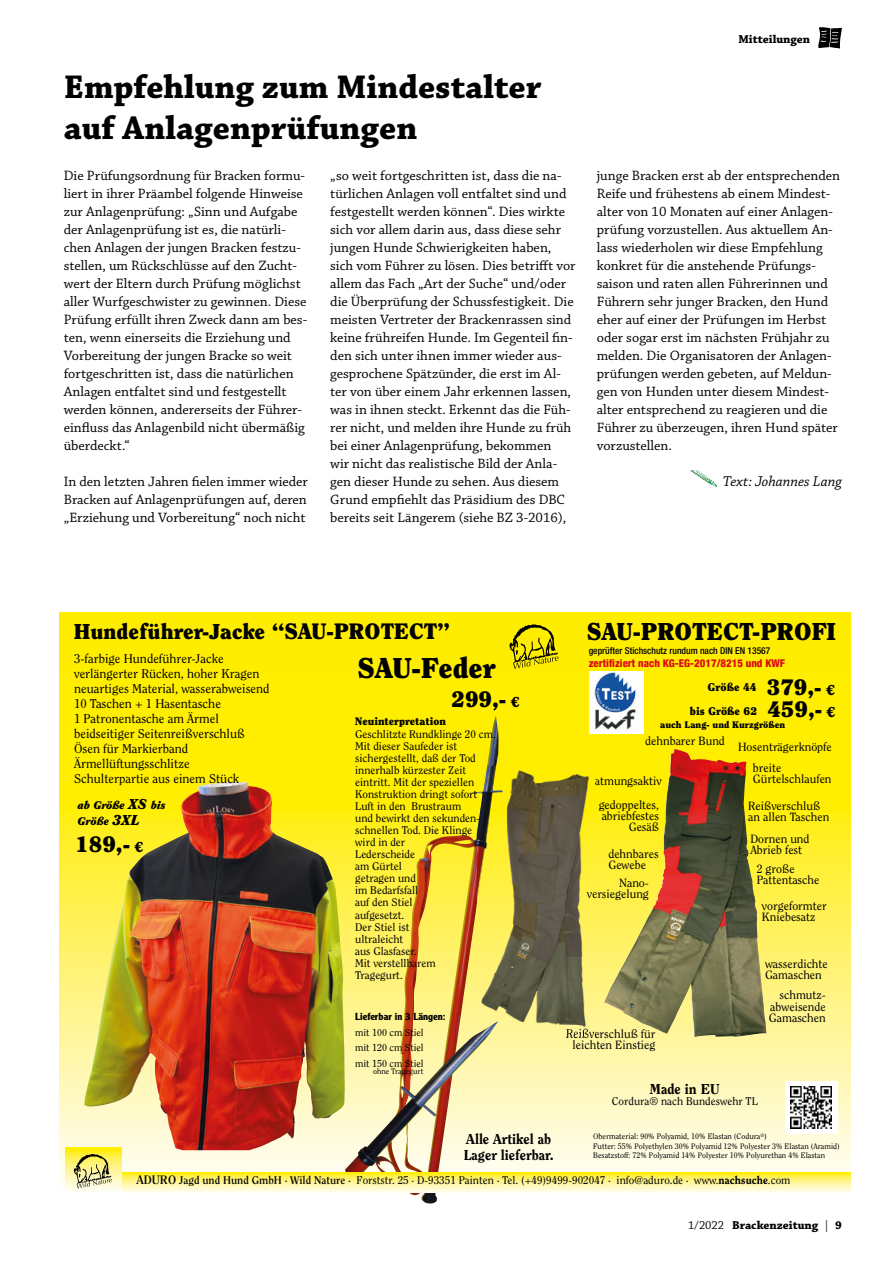
<style>
.page{position:relative;width:893px;height:1263px;background:#fff}
.page>*{position:absolute;margin:0;border:0;box-sizing:border-box;transform-origin:0 0}
.t1{font:700 34.5px/41.4px "Chaparral Pro";color:#000}
.t2{font:900 28.5px "Clearface Std";color:#000}
.t3{font:900 24.3px "Clearface Std";color:#000}
.t4{font:900 22.2px "Clearface Std";color:#000}
.t5{font:900 21.45px "Clearface Std";color:#000}
.t6{font:italic 15px "Chaparral Pro";color:#000}
.t7{font:14.25px/18px "Chaparral Pro";color:#000}
.t8{font:800 14.25px/15.9px "Clearface Std";color:#000}
.t9{font:12.75px/15px "Clearface Std";color:#000}
.t10{font:700 12px "Chaparral Pro";color:#000}
.t11{font:11.85px/11.1px "Clearface Std";color:#000}
.t12{font:11.1px/12px "Clearface Std";color:#000}
.t13{font:900 11.1px "Clearface Std";color:#000}
.t14{font:italic 900 11.1px/15.9px "Clearface Std";color:#000}
.t15{font:800 condensed 10.8px "Helvetica Neue LT Std";color:#db0812}
.t16{font:900 10.8px "Clearface Std";color:#000}
.t17{font:10.05px/15.8px "Clearface Std";color:#000;text-align:justify}
.t18{font:700 10.05px "Clearface Gothic LT Std";color:#000}
.t19{font:500 condensed 9.45px "Helvetica Neue LT Std";color:#000}
.t20{font:900 9.45px "Clearface Std";color:#000}
.t21{font:7.95px/9.4px "Clearface Std";color:#000}
.s1{font-size:22.2px}
.s2{font-size:14.25px}
.s3{font-weight:700;font-size:12.15px}
.s4{font-weight:700}
.s5{font-weight:800}
.s6{font-weight:400}
</style>
<div class="page">
<img style="left:691px;top:471px;width:26px;height:15px">
<svg style="left:60px;top:612px;width:791px;height:580px;background:#fef142"></svg>
<img style="left:395px;top:718px;width:100px;height:303px">
<img style="left:345px;top:1021px;width:153px;height:151px">
<svg style="left:122px;top:1172px;width:729px;height:20px;background:#fff487"></svg>
<svg style="left:66px;top:1147px;width:56px;height:45px"></svg>
<svg style="left:509px;top:624px;width:49px;height:45px;background:#c4b600"></svg>
<svg style="left:74px;top:1154px;width:38px;height:34px"></svg>
<div style="left:785px;top:1081px;width:52px;height:53px;background:#fff"></div>
<img style="left:790px;top:1087px;width:42px;height:41px">
<img style="left:477px;top:766px;width:119px;height:270px">
<img style="left:477px;top:766px;width:26px;height:138px">
<img style="left:477px;top:1021px;width:21px;height:15px">
<img style="left:566px;top:1029px;width:30px;height:7px">
<svg style="left:587px;top:892px;width:9px;height:6px"></svg>
<img style="left:604px;top:749px;width:162px;height:288px">
<div style="left:589px;top:671px;width:55px;height:62px;background:#fff"></div>
<img style="left:594px;top:672px;width:42px;height:58px">
<img style="left:84px;top:782px;width:261px;height:368px">
<svg style="left:818px;top:27px;width:24px;height:22px"></svg>
<p class="t10" style="left:738px;top:32px;width:73px">Mitteilungen</p>
<h1 class="t1" style="left:64px;top:67px;width:479px">Empfehlung zum Mindestalter auf Anlagenprüfungen</h1>
<p class="t7" style="left:64px;top:167px;width:245px">Die Prüfungsordnung für Bracken formu&shy;liert in ihrer Präambel folgende Hinweise zur Anlagenprüfung: „Sinn und Aufgabe der Anlagenprüfung ist es, die natürli&shy;chen Anlagen der jungen Bracken festzu&shy;stellen, um Rückschlüsse auf den Zucht&shy;wert der Eltern durch Prüfung möglichst aller Wurfgeschwister zu gewinnen. Diese Prüfung erfüllt ihren Zweck dann am bes&shy;ten, wenn einerseits die Erziehung und Vorbereitung der jungen Bracke so weit fortgeschritten ist, dass die natürlichen Anlagen entfaltet sind und festgestellt werden können, andererseits der Führer&shy;einfluss das Anlagenbild nicht übermäßig überdeckt.“</p>
<p class="t7" style="left:64px;top:473px;width:246px;text-align:justify">In den letzten Jahren fielen immer wieder Bracken auf Anlagenprüfungen auf, deren „Erziehung und Vorbereitung“ noch nicht</p>
<p class="t7" style="left:330px;top:167px;width:247px">„so weit fortgeschritten ist, dass die na&shy;türlichen Anlagen voll entfaltet sind und festgestellt werden können“. Dies wirkte sich vor allem darin aus, dass diese sehr jungen Hunde Schwierigkeiten haben, sich vom Führer zu lösen. Dies betrifft vor allem das Fach „Art der Suche“ und/oder die Überprüfung der Schussfestigkeit. Die meisten Vertreter der Brackenrassen sind keine frühreifen Hunde. Im Gegenteil fin&shy;den sich unter ihnen immer wieder aus&shy;gesprochene Spätzünder, die erst im Al&shy;ter von über einem Jahr erkennen lassen, was in ihnen steckt. Erkennt das die Füh&shy;rer nicht, und melden ihre Hunde zu früh bei einer Anlagenprüfung, bekommen<br>wir nicht das realistische Bild der Anla&shy;gen dieser Hunde zu sehen. Aus diesem Grund empfiehlt das Präsidium des DBC bereits seit Längerem (siehe BZ 3-2016),</p>
<p class="t7" style="left:597px;top:167px;width:245px">junge Bracken erst ab der entsprechenden Reife und frühestens ab einem Mindest&shy;alter von 10 Monaten auf einer Anlagen&shy;prüfung vorzustellen. Aus aktuellem An&shy;lass wiederholen wir diese Empfehlung konkret für die anstehende Prüfungs&shy;saison und raten allen Führerinnen und Führern sehr junger Bracken, den Hund eher auf einer der Prüfungen im Herbst oder sogar erst im nächsten Frühjahr zu melden. Die Organisatoren der Anlagen&shy;prüfungen werden gebeten, auf Meldun&shy;gen von Hunden unter diesem Mindest&shy;alter entsprechend zu reagieren und die Führer zu überzeugen, ihren Hund später vorzustellen.</p>
<p class="t6" style="left:723px;top:473px;width:121px">Text: Johannes Lang</p>
<h3 class="t5" style="left:74px;top:619px;width:377px">Hundeführer-Jacke <span class="s1">“SAU-PROTECT”</span></h3>
<p class="t9" style="left:74px;top:651px;width:197px">3-farbige Hundeführer-Jacke verlängerter Rücken, hoher Kragen neuartiges Material, wasserabweisend<br>10 Taschen + 1 Hasentasche<br>1 Patronentasche am Ärmel beidseitiger Seitenreißverschluß<br>Ösen für Markierband<br>Ärmellüftungsschlitze<br>Schulterpartie aus einem Stück</p>
<p class="t14" style="left:78px;top:797px;width:89px">ab Größe <span class="s2">XS</span> bis<br>Größe <span class="s2">3XL</span></p>
<h2 class="t2" style="left:358px;top:650px;width:139px">SAU-Feder</h2>
<p class="t16" style="left:355px;top:715px;width:92px">Neuinterpretation</p>
<p class="t12" style="left:355px;top:728px;width:142px">Geschlitzte Rundklinge 20 cm.<br>Mit dieser Saufeder ist sichergestellt, daß der Tod innerhalb kürzester Zeit eintritt. Mit der speziellen<br>Konstruktion dringt sofort<br>Luft in den Brustraum<br>und bewirkt den sekunden&shy;schnellen Tod. Die Klinge<br>wird in der<br>Lederscheide<br>am Gürtel<br>getragen und<br>im Bedarfsfall<br>auf den Stiel<br>aufgesetzt.<br>Der Stiel ist<br>ultraleicht<br>aus Glasfaser.<br>Mit verstellbarem<br>Tragegurt.</p>
<h3 class="t4" style="left:451px;top:685px;width:69px">299,- <span class="s2">€</span></h3>
<h3 class="t4" style="left:75px;top:830px;width:69px">189,- <span class="s2">€</span></h3>
<p class="t18" style="left:355px;top:1010px;width:92px">Lieferbar in 3 Längen:</p>
<p class="t17" style="left:355px;top:1024px;width:70px">mit 100 cm Stiel mit 120 cm Stiel mit 150 cm Stiel</p>
<p class="t21" style="left:373px;top:1067px;width:52px">ohne Tragegurt</p>
<p class="t8" style="left:464px;top:1131px;width:92px">Alle Artikel ab<br>Lager lieferbar.</p>
<h3 class="t3" style="left:587px;top:617px;width:251px">SAU-PROTECT-PROFI</h3>
<p class="t19" style="left:589px;top:645px;width:183px">geprüfter Stichschutz rundum nach DIN EN 13567</p>
<p class="t15" style="left:589px;top:656px;width:198px">zertifiziert nach KG-EG-2017/8215 und KWF</p>
<p class="t13" style="left:708px;top:680px;width:129px">Größe 44 <span class="s1">379,-</span> <span class="s2">€</span></p>
<h3 class="t4" style="left:767px;top:695px;width:69px">459,- <span class="s2">€</span></h3>
<p class="t13" style="left:690px;top:704px;width:69px">bis Größe 62</p>
<p class="t20" style="left:660px;top:718px;width:127px">auch Lang- und Kurzgrößen</p>
<p class="t11" style="left:645px;top:735px;width:81px">dehnbarer Bund</p>
<p class="t11" style="left:595px;top:775px;width:68px">atmungsaktiv</p>
<p class="t11" style="left:599px;top:799px;width:62px;text-align:right">gedoppeltes, abriebfestes<br>Gesäß</p>
<p class="t11" style="left:608px;top:848px;width:52px">dehnbares<br>Gewebe</p>
<p class="t11" style="left:587px;top:877px;width:64px;text-align:right">Nano&shy;versiegelung</p>
<p class="t11" style="left:566px;top:1028px;width:91px;text-align:center">Reißverschluß für leichten Einstieg</p>
<p class="t11" style="left:738px;top:741px;width:95px">Hosenträgerknöpfe</p>
<p class="t11" style="left:753px;top:762px;width:80px">breite<br>Gürtelschlaufen</p>
<p class="t11" style="left:748px;top:800px;width:83px">Reißverschluß an allen Taschen</p>
<p class="t11" style="left:750px;top:833px;width:61px">Dornen und<br>Abrieb fest</p>
<p class="t11" style="left:757px;top:864px;width:64px">2 große<br>Pattentasche</p>
<p class="t11" style="left:762px;top:900px;width:66px">vorgeformter<br>Kniebesatz</p>
<p class="t11" style="left:765px;top:958px;width:64px">wasserdichte<br>Gamaschen</p>
<p class="t11" style="left:769px;top:990px;width:58px;text-align:justify;text-indent:11px">schmutz&shy;abweisende Gamaschen</p>
<p class="t8" style="left:650px;top:1081px;width:71px">Made in EU</p>
<p class="t12" style="left:612px;top:1095px;width:148px">Cordura® nach Bundeswehr TL</p>
<p class="t21" style="left:593px;top:1131px;width:248px">Obermaterial: 90% Polyamid, 10% Elastan (Codura<sup>®</sup>)<br>Futter: 55% Polyethylen 30% Polyamid 12% Polyester 3% Elastan (Aramid)<br>Besatzstoff: 72% Polyamid 14% Polyester 10% Polyurethan 4% Elastan</p>
<p class="t12" style="left:136px;top:1174px;width:656px"><span class="s3">ADURO</span> <span class="s4">Jagd und Hund GmbH · Wild Nature ·</span> Forststr. 25 · D-93351 Painten · Tel. (+49)9499-902047 · info@aduro.de · www.<span class="s5">nachsuche</span>.com</p>
<p class="t10" style="left:688px;top:1218px;width:155px"><span class="s6">1/2022</span> Brackenzeitung <span class="s6">|</span> 9</p>
</div>
